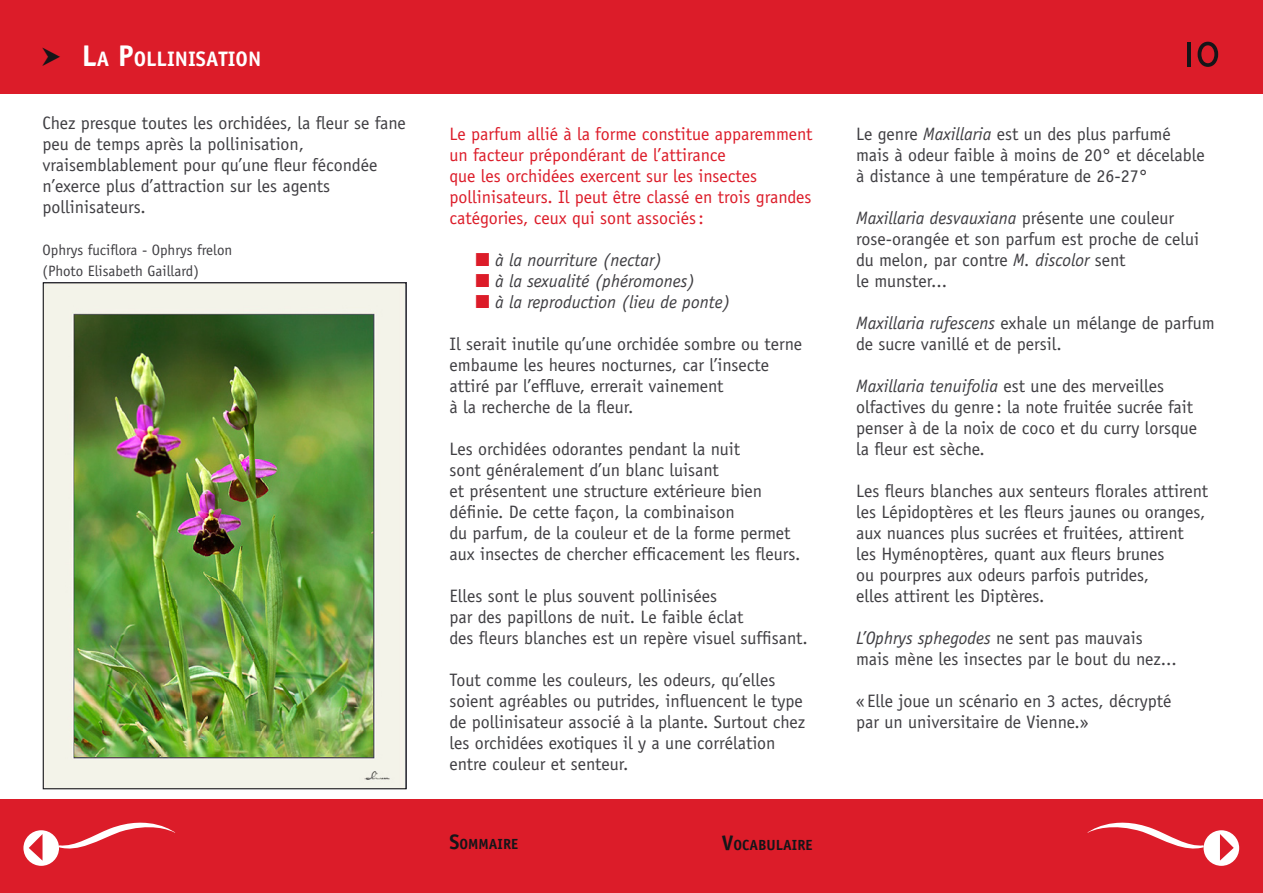
<style>
.page{position:relative;width:1263px;height:893px;background:#fff}
.page>*{position:absolute;margin:0;border:0;box-sizing:border-box;transform-origin:0 0}
.t1{font:300 52.5px "Triplex";color:#151518}
.t2{font:700 21px "Officina Sans";color:#fff}
.t3{font:18px/21px "Officina Sans";color:#3f3e42}
.t4{font:18px/21px "Officina Sans";color:#dc1c29}
.t5{font:italic 18px/21px "Officina Sans";color:#3f3e42}
.t6{font:15px/21px "Officina Sans";color:#3f3e42}
.t7{font:700 14.7px "Officina Sans";color:#151518}
.s1{font-family:"Pointers";font-weight:400;font-size:30px;color:#151518}
.s2{font-size:30px}
.s3{font-family:"Fn T Basic Shapes 1";font-style:normal;color:#dc1c29}
.s4{font-size:21px}
.s5{font-style:italic}
</style>
<div class="page">
<div style="left:0;top:0;width:1263px;height:94px;background:#dc1c29"></div>
<div style="left:0;top:799px;width:1263px;height:94px;background:#dc1c29"></div>
<img style="left:45px;top:284px;width:360px;height:503px">
<div style="left:23px;top:830px;width:36px;height:36px;background:#fff;border-radius:50%"></div>
<svg style="left:59px;top:822px;width:116px;height:27px"></svg>
<svg style="left:29px;top:834px;width:14px;height:27px"></svg>
<div style="left:1203px;top:830px;width:36px;height:36px;background:#fff;border-radius:50%"></div>
<svg style="left:1087px;top:822px;width:117px;height:30px"></svg>
<svg style="left:1220px;top:834px;width:14px;height:26px"></svg>
<p class="t2" style="left:43px;top:46px;width:220px"><span class="s1">b</span> <span class="s2">L</span>A <span class="s2">P</span>OLLINISATION</p>
<p class="t3" style="left:43px;top:113px;width:365px">Chez presque toutes les orchidées, la fleur se fane peu de temps après la pollinisation, vraisemblablement pour qu’une fleur fécondée n’exerce plus d’attraction sur les agents pollinisateurs.</p>
<p class="t6" style="left:43px;top:240px;width:191px">Ophrys fuciflora - Ophrys frelon (Photo Elisabeth Gaillard)</p>
<p class="t4" style="left:449px;top:123px;width:365px">Le parfum allié à la forme constitue apparemment un facteur prépondérant de l’attirance<br>que les orchidées exercent sur les insectes pollinisateurs. Il peut être classé en trois grandes catégories, ceux qui sont associés :</p>
<p class="t5" style="left:476px;top:249px;width:256px"><span class="s3">C</span> à la nourriture (nectar)<br><span class="s3">C</span> à la sexualité (phéromones)<br><span class="s3">C</span> à la reproduction (lieu de ponte)</p>
<p class="t3" style="left:449px;top:333px;width:354px">Il serait inutile qu’une orchidée sombre ou terne embaume les heures nocturnes, car l’insecte attiré par l’effluve, errerait vainement<br>à la recherche de la fleur.</p>
<p class="t3" style="left:449px;top:438px;width:353px">Les orchidées odorantes pendant la nuit<br>sont généralement d’un blanc luisant<br>et présentent une structure extérieure bien définie. De cette façon, la combinaison<br>du parfum, de la couleur et de la forme permet aux insectes de chercher efficacement les fleurs.</p>
<p class="t3" style="left:449px;top:585px;width:360px">Elles sont le plus souvent pollinisées<br>par des papillons de nuit. Le faible éclat<br>des fleurs blanches est un repère visuel suffisant.</p>
<p class="t3" style="left:449px;top:669px;width:357px">Tout comme les couleurs, les odeurs, qu’elles soient agréables ou putrides, influencent le type de pollinisateur associé à la plante. Surtout chez les orchidées exotiques il y a une corrélation entre couleur et senteur.</p>
<p class="t7" style="left:449px;top:835px;width:70px"><span class="s4">S</span>OMMAIRE</p>
<p class="t7" style="left:722px;top:835px;width:92px"><span class="s4">V</span>OCABULAIRE</p>
<h1 class="t1" style="left:1182px;top:21px;width:40px">10</h1>
<p class="t3" style="left:856px;top:123px;width:350px">Le genre <span class="s5">Maxillaria</span> est un des plus parfumé mais à odeur faible à moins de 20° et décelable à distance à une température de 26-27°</p>
<p class="t3" style="left:856px;top:207px;width:345px"><span class="s5">Maxillaria desvauxiana</span> présente une couleur rose-orangée et son parfum est proche de celui du melon, par contre <span class="s5">M. discolor</span> sent<br>le munster...</p>
<p class="t3" style="left:856px;top:312px;width:360px"><span class="s5">Maxillaria rufescens</span> exhale un mélange de parfum de sucre vanillé et de persil.</p>
<p class="t3" style="left:856px;top:375px;width:343px"><span class="s5">Maxillaria tenuifolia</span> est une des merveilles olfactives du genre : la note fruitée sucrée fait penser à de la noix de coco et du curry lorsque la fleur est sèche.</p>
<p class="t3" style="left:856px;top:480px;width:354px">Les fleurs blanches aux senteurs florales attirent les Lépidoptères et les fleurs jaunes ou oranges, aux nuances plus sucrées et fruitées, attirent les Hyménoptères, quant aux fleurs brunes<br>ou pourpres aux odeurs parfois putrides,<br>elles attirent les Diptères.</p>
<p class="t3" style="left:856px;top:627px;width:322px"><span class="s5">L’Ophrys sphegodes</span> ne sent pas mauvais mais mène les insectes par le bout du nez...</p>
<p class="t3" style="left:856px;top:690px;width:317px">« Elle joue un scénario en 3 actes, décrypté par un universitaire de Vienne.»</p>
</div>
